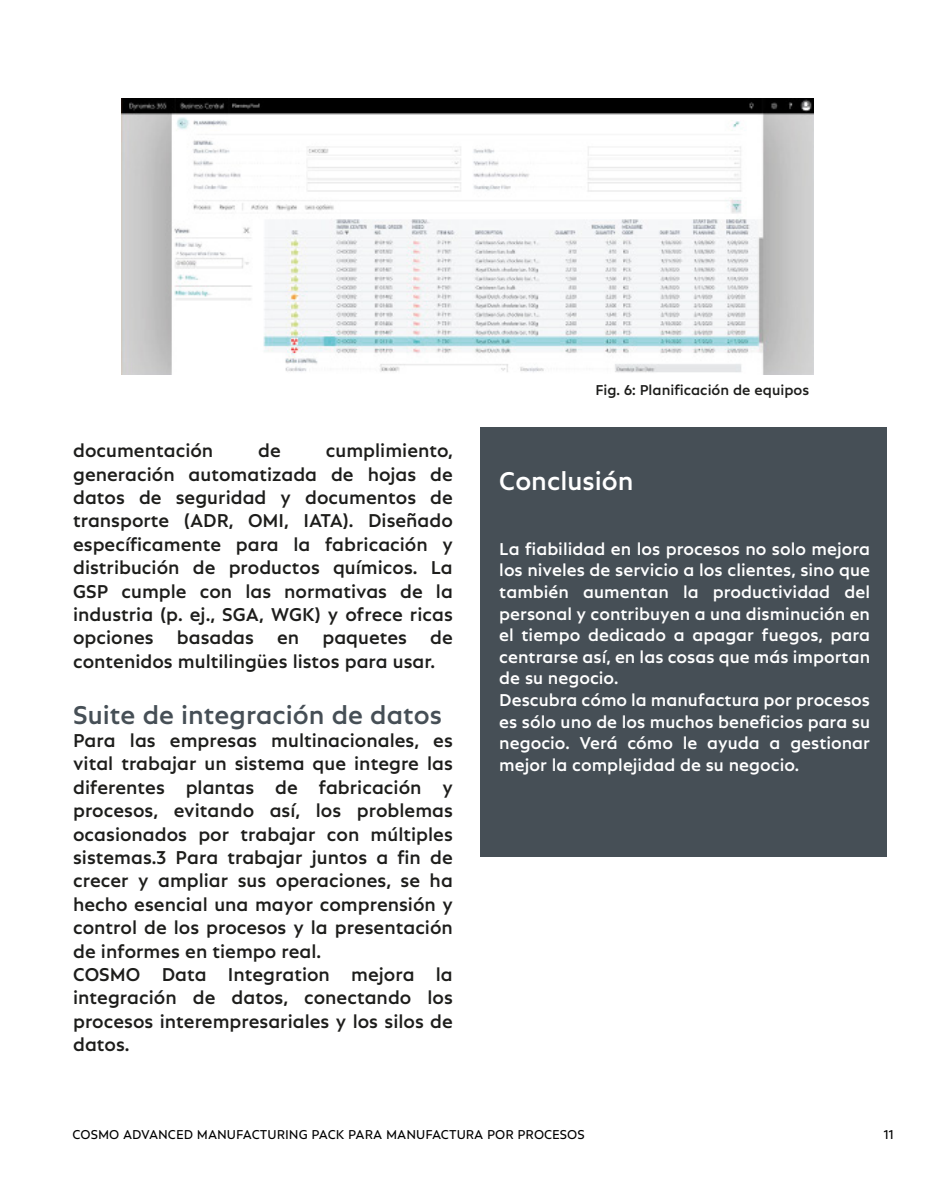
<style>
.page{position:relative;width:935px;height:1200px;background:#fff}
.page>*{position:absolute;margin:0;border:0;box-sizing:border-box;transform-origin:0 0}
.t1{font:500 27px "Neptune";color:#464f56}
.t2{font:500 27px "Neptune";color:#fff}
.t3{font:500 19.5px/23.4px "Neptune";color:#1d1d1b;text-align:justify}
.t4{font:500 18px/21.6px "Neptune";color:#fff}
.t5{font:500 15px "Neptune";color:#1d1d1b}
.t6{font:13.5px "Neptune";color:#000}
</style>
<div class="page">
<img style="left:121px;top:99px;width:692px;height:275px">
<div style="left:480px;top:427px;width:406px;height:429px;background:#464f56"></div>
<p class="t3" style="left:73px;top:439px;width:142px">documentación</p>
<p class="t3" style="left:258px;top:439px;width:24px">de</p>
<p class="t3" style="left:73px;top:439px;width:381px;text-indent:253px">cumplimiento, generación automatizada de hojas de datos de seguridad y documentos de transporte (ADR, OMI, IATA). Diseñado específicamente para la fabricación y distribución de productos químicos. La GSP cumple con las normativas de la industria (p. ej., SGA, WGK) y ofrece ricas opciones basadas en paquetes de contenidos multilingües listos para usar.</p>
<h1 class="t1" style="left:73px;top:698px;width:370px">Suite de integración de datos</h1>
<p class="t3" style="left:73px;top:728px;width:381px;text-align:left">Para las empresas multinacionales, es vital trabajar un sistema que integre las diferentes plantas de fabricación y procesos, evitando así, los problemas ocasionados por trabajar con múltiples sistemas.3 Para trabajar juntos a fin de crecer y ampliar sus operaciones, se ha hecho esencial una mayor comprensión y control de los procesos y la presentación de informes en tiempo real.<br>COSMO Data Integration mejora la integración de datos, conectando los procesos interempresariales y los silos de datos.</p>
<p class="t5" style="left:595px;top:381px;width:215px">Fig. 6: Planificación de equipos</p>
<h1 class="t2" style="left:499px;top:465px;width:136px">Conclusión</h1>
<p class="t4" style="left:499px;top:538px;width:372px">La fiabilidad en los procesos no solo mejora los niveles de servicio a los clientes, sino que también aumentan la productividad del personal y contribuyen a una disminución en el tiempo dedicado a apagar fuegos, para centrarse así, en las cosas que más importan de su negocio.<br>Descubra cómo la manufactura por procesos es sólo uno de los muchos beneficios para su negocio. Verá cómo le ayuda a gestionar mejor la complejidad de su negocio.</p>
<p class="t6" style="left:72px;top:1126px;width:513px">COSMO ADVANCED MANUFACTURING PACK PARA MANUFACTURA POR PROCESOS</p>
<p class="t6" style="left:883px;top:1126px;width:11px">11</p>
</div>
